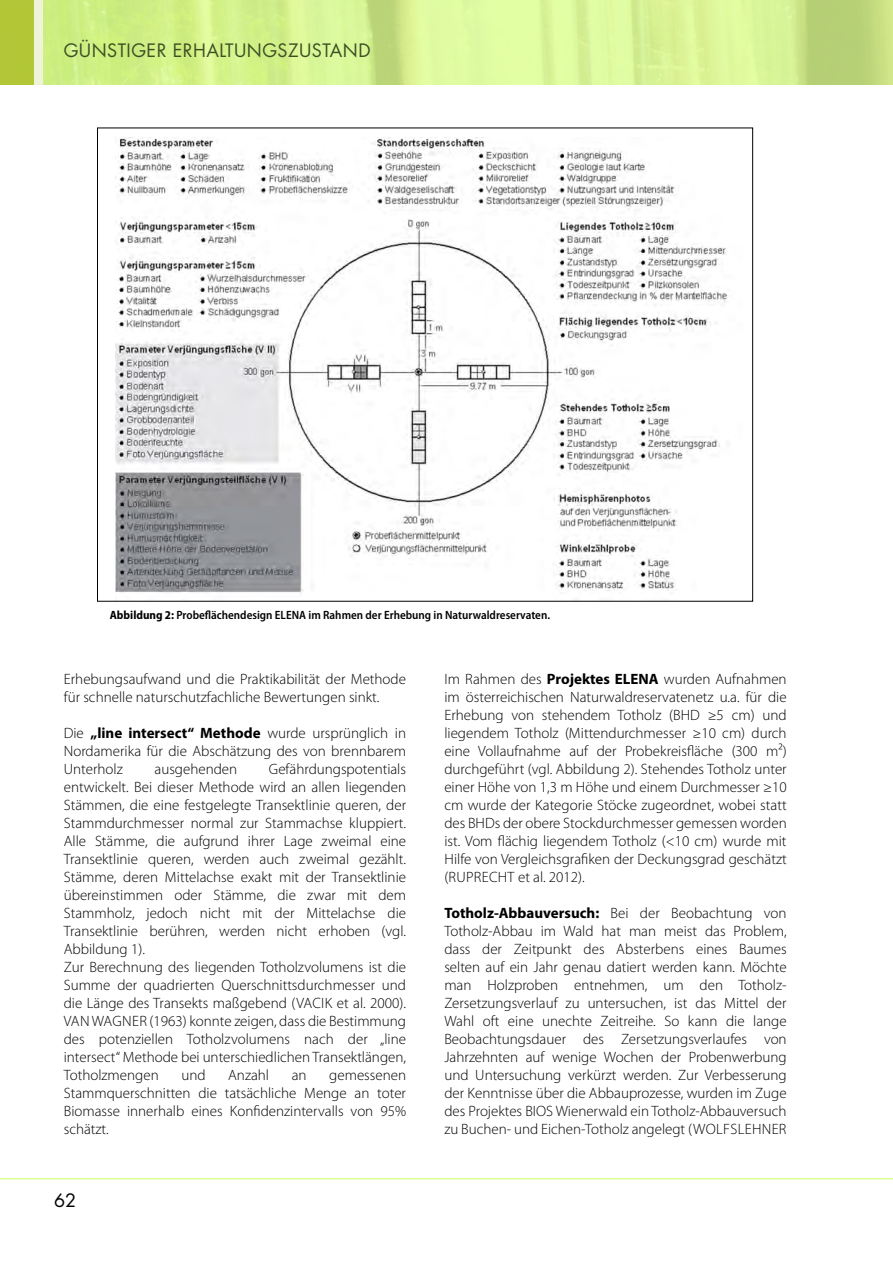
<style>
.page{position:relative;width:893px;height:1263px;background:#fff}
.page>*{position:absolute;margin:0;border:0;box-sizing:border-box;transform-origin:0 0}
.t1{font:18px "Futura Std";letter-spacing:.025em;color:#3e5023}
.t2{font:18px "Futura Std";color:#000}
.t3{font:300 15px/18px "Myriad Pro";color:#000;text-align:justify}
.t4{font:600 semi-condensed 12px "Myriad Pro";color:#000}
.s1{font-weight:700}
</style>
<div class="page">
<svg style="left:43px;top:0;width:850px;height:85px;background:#d4f090"></svg>
<hr style="left:0;top:1178px;width:893px;height:1px;background:#ddff8d">
<div style="left:0;top:0;width:43px;height:85px;background:#b2c636"></div>
<div style="left:34px;top:0;width:9px;height:85px;background:#eff3d7"></div>
<img style="left:116px;top:137px;width:612px;height:456px">
<p class="t1" style="left:64px;top:39px;width:40px">GÜNSTIG</p>
<p class="t1" style="left:147px;top:39px;width:114px">ER ERHALTUNGSZ</p>
<p class="t1" style="left:299px;top:39px;width:73px">USTAND</p>
<p class="t4" style="left:110px;top:609px;width:442px"><span class="s1">Abbildung 2:</span> Probeflächendesign ELENA im Rahmen der Erhebung in Naturwaldreservaten.</p>
<p class="t3" style="left:64px;top:670px;width:344px">Erhebungsaufwand und die Praktikabilität der Methode für schnelle naturschutzfachliche Bewertungen sinkt.</p>
<p class="t3" style="left:64px;top:724px;width:344px">Die <span class="s1">„line intersect“ Methode</span> wurde ursprünglich in Nordamerika für die Abschätzung des von brennbarem Unterholz</p>
<p class="t3" style="left:64px;top:760px;width:344px;text-align:left;text-indent:205px">Gefährdungspotentials entwickelt. Bei dieser Methode wird an allen liegenden Stämmen, die eine festgelegte Transektlinie queren, der Stammdurchmesser normal zur Stammachse kluppiert.<br>Alle Stämme, die aufgrund ihrer Lage zweimal eine Transektlinie queren, werden auch zweimal gezählt.<br>Stämme, deren Mittelachse exakt mit der Transektlinie übereinstimmen oder Stämme, die zwar mit dem Stammholz, jedoch nicht mit der Mittelachse die Transektlinie berühren, werden nicht erhoben (vgl.<br>Abbildung 1).<br>Zur Berechnung des liegenden Totholzvolumens ist die Summe der quadrierten Querschnittsdurchmesser und die Länge des Transekts maßgebend (Vacik</p>
<p class="t3" style="left:155px;top:760px;width:84px">ausgehenden</p>
<p class="t3" style="left:337px;top:994px;width:71px">et al. 2000).</p>
<p class="t3" style="left:64px;top:1012px;width:344px;text-indent:86px">(1963) konnte zeigen, dass die Bestimmung des potenziellen Totholzvolumens nach der „line intersect“ Methode bei unterschiedlichen Transektlängen, Totholzmengen</p>
<p class="t3" style="left:64px;top:1012px;width:43px">Van Wagner</p>
<p class="t3" style="left:181px;top:1066px;width:26px">und</p>
<p class="t3" style="left:228px;top:1066px;width:42px">Anzahl</p>
<p class="t3" style="left:292px;top:1066px;width:16px">an</p>
<p class="t3" style="left:64px;top:1066px;width:344px;text-indent:265px">gemessenen Stammquerschnitten die tatsächliche Menge an toter Biomasse innerhalb eines Konfidenzintervalls von 95% schätzt.</p>
<p class="t2" style="left:54px;top:1189px;width:24px">62</p>
<p class="t3" style="left:444px;top:670px;width:344px">Im Rahmen des <span class="s1">Projektes ELENA</span> wurden Aufnahmen im österreichischen Naturwaldreservatenetz u.a. für die Erhebung von stehendem Totholz (BHD ≥5 cm) und liegendem Totholz (Mittendurchmesser ≥10 cm) durch eine Vollaufnahme auf der Probekreisfläche (300 m²) durchgeführt (vgl. Abbildung 2). Stehendes Totholz unter einer Höhe von 1,3 m Höhe und einem Durchmesser ≥10 cm wurde der Kategorie Stöcke zugeordnet, wobei statt des BHDs der obere Stockdurchmesser gemessen worden ist. Vom flächig liegendem Totholz (&lt;10 cm) wurde mit Hilfe von Vergleichsgrafiken der Deckungsgrad geschätzt (Ruprecht</p>
<p class="t3" style="left:518px;top:868px;width:68px">et al. 2012).</p>
<p class="t3" style="left:444px;top:904px;width:344px"><span class="s1">Totholz-Abbauversuch:</span> Bei der Beobachtung von Totholz-Abbau im Wald hat man meist das Problem, dass der Zeitpunkt des Absterbens eines Baumes selten auf ein Jahr genau datiert werden kann. Möchte man Holzproben entnehmen, um den Totholz-Zersetzungsverlauf zu untersuchen, ist das Mittel der Wahl oft eine unechte Zeitreihe. So kann die lange Beobachtungsdauer des Zersetzungsverlaufes von Jahrzehnten auf wenige Wochen der Probenwerbung und Untersuchung verkürzt werden. Zur Verbesserung der Kenntnisse über die Abbauprozesse, wurden im Zuge des Projektes BIOS Wienerwald ein Totholz-Abbauversuch zu Buchen- und Eichen-Totholz angelegt (Wolfslehner</p>
</div>
